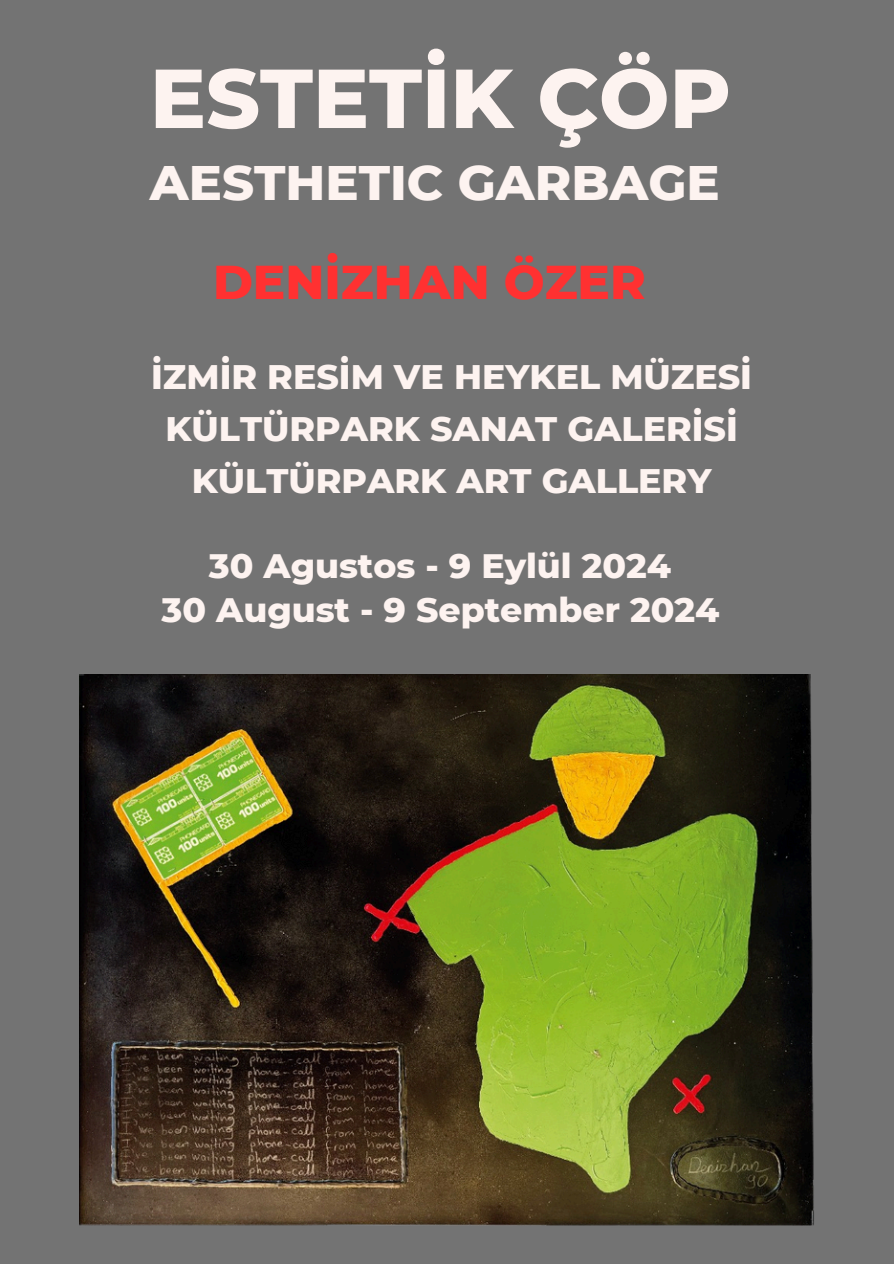
<style>
.page{position:relative;width:894px;height:1264px;background:#fff}
.page>*{position:absolute;margin:0;border:0;box-sizing:border-box;transform-origin:0 0}
.t1{font:800 83.4px "Montserrat";color:#fdf3f0}
.t2{font:800 49.5px "Montserrat";color:#fdf3f0}
.t3{font:800 48.3px "Montserrat";color:#ff3131}
.t4{font:800 34.8px/51.8px "Montserrat";color:#fdf3f0;text-align:center}
.t5{font:800 34.65px "Montserrat";color:#fdf3f0}
</style>
<div class="page">
<div style="left:0;top:0;width:893px;height:1263px;background:#737373"></div>
<img style="left:79px;top:674px;width:735px;height:552px">
<h1 class="t1" style="left:150px;top:47px;width:582px">ESTETİK ÇÖP</h1>
<h1 class="t2" style="left:150px;top:152px;width:571px">AESTHETIC GARBAGE</h1>
<h2 class="t3" style="left:213px;top:252px;width:434px">DENİZHAN ÖZER</h2>
<p class="t4" style="left:151px;top:351px;width:602px">İZMİR RESİM VE HEYKEL MÜZESİ<br>KÜLTÜRPARK SANAT GALERİSİ<br>KÜLTÜRPARK ART GALLERY</p>
<p class="t5" style="left:209px;top:544px;width:463px">30 Agustos - 9 Eylül 2024</p>
<p class="t5" style="left:161px;top:588px;width:559px">30 August - 9 September 2024</p>
</div>
